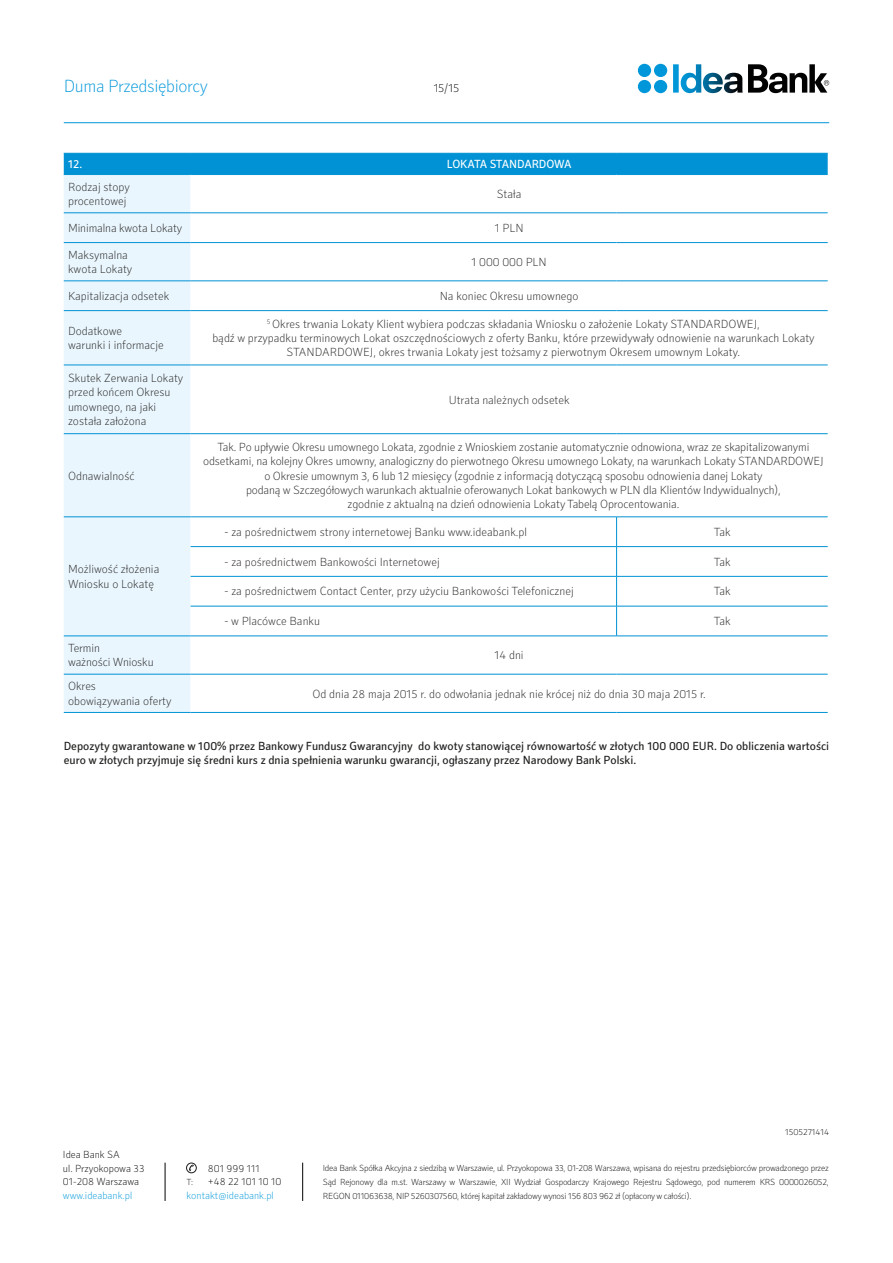
<style>
.page{position:relative;width:893px;height:1263px;background:#fff}
.page>*{position:absolute;margin:0;border:0;box-sizing:border-box;transform-origin:0 0}
.t1{font:100 18px "Secca";letter-spacing:-.02em;color:#0097da}
.t2{font:100 12px/14.4px "Secca";color:#1d1d1b}
.t3{font:12px/14.4px "Secca";color:#1d1d1b}
.t4{font:12px "Secca";letter-spacing:-.02em;color:#fff}
.t5{font:100 12px "Secca";color:#020203}
.t6{font:100 10.5px/13.5px "Secca";color:#020203}
.t7{font:100 10.5px "Secca";color:#0097da}
.t8{font:100 9px/13.8px "Secca";letter-spacing:-.025em;color:#020203;text-align:justify}
</style>
<div class="page">
<hr style="left:64px;top:122px;width:765px;height:1px;background:#0097da">
<svg style="left:638px;top:64px;width:29px;height:29px"></svg>
<svg style="left:673px;top:64px;width:156px;height:29px"></svg>
<hr style="left:165px;top:1163px;width:1px;height:38px;background:#020203">
<hr style="left:302px;top:1163px;width:1px;height:38px;background:#020203">
<svg style="left:188px;top:1165px;width:6px;height:6px"></svg>
<div style="left:186px;top:1163px;width:10px;height:10px;border:1px solid #1d1d1c;border-radius:50%"></div>
<div style="left:64px;top:154px;width:764px;height:20px;background:#0092d4"></div>
<div style="left:64px;top:175px;width:127px;height:537px;background:#eaf6fe"></div>
<svg style="left:191px;top:212px;width:637px;height:500px"></svg>
<hr style="left:64px;top:213px;width:127px;height:1px;background:#0092d4">
<hr style="left:64px;top:242px;width:127px;height:1px;background:#0092d4">
<hr style="left:64px;top:281px;width:127px;height:1px;background:#0092d4">
<hr style="left:64px;top:310px;width:127px;height:1px;background:#0092d4">
<hr style="left:64px;top:365px;width:127px;height:1px;background:#0092d4">
<hr style="left:64px;top:433px;width:127px;height:1px;background:#0092d4">
<hr style="left:64px;top:517px;width:127px;height:1px;background:#0092d4">
<hr style="left:64px;top:636px;width:127px;height:1px;background:#0092d4">
<hr style="left:191px;top:546px;width:426px;height:1px;background:#0092d4">
<hr style="left:191px;top:576px;width:426px;height:1px;background:#0092d4">
<hr style="left:191px;top:606px;width:426px;height:1px;background:#0092d4">
<hr style="left:64px;top:674px;width:127px;height:1px;background:#0092d4">
<hr style="left:64px;top:712px;width:127px;height:1px;background:#0092d4">
<hr style="left:64px;top:153px;width:127px;height:1px;background:#0092d4">
<hr style="left:64px;top:174px;width:127px;height:1px;background:#0092d4">
<hr style="left:191px;top:153px;width:426px;height:1px;background:#0092d4">
<hr style="left:617px;top:153px;width:211px;height:1px;background:#0092d4">
<hr style="left:191px;top:174px;width:426px;height:1px;background:#0092d4">
<hr style="left:617px;top:174px;width:211px;height:1px;background:#0092d4">
<hr style="left:191px;top:213px;width:426px;height:1px;background:#0092d4">
<hr style="left:617px;top:213px;width:211px;height:1px;background:#0092d4">
<hr style="left:191px;top:242px;width:426px;height:1px;background:#0092d4">
<hr style="left:617px;top:242px;width:211px;height:1px;background:#0092d4">
<hr style="left:191px;top:281px;width:426px;height:1px;background:#0092d4">
<hr style="left:617px;top:281px;width:211px;height:1px;background:#0092d4">
<hr style="left:191px;top:310px;width:426px;height:1px;background:#0092d4">
<hr style="left:617px;top:310px;width:211px;height:1px;background:#0092d4">
<hr style="left:191px;top:365px;width:426px;height:1px;background:#0092d4">
<hr style="left:617px;top:365px;width:211px;height:1px;background:#0092d4">
<hr style="left:191px;top:433px;width:426px;height:1px;background:#0092d4">
<hr style="left:617px;top:433px;width:211px;height:1px;background:#0092d4">
<hr style="left:191px;top:517px;width:426px;height:1px;background:#0092d4">
<hr style="left:617px;top:517px;width:211px;height:1px;background:#0092d4">
<hr style="left:617px;top:546px;width:211px;height:1px;background:#0092d4">
<svg style="left:616px;top:517px;width:1px;height:59px"></svg>
<hr style="left:617px;top:576px;width:211px;height:1px;background:#0092d4">
<hr style="left:616px;top:576px;width:1px;height:30px;background:#0092d4">
<hr style="left:617px;top:606px;width:211px;height:1px;background:#0092d4">
<hr style="left:616px;top:606px;width:1px;height:30px;background:#0092d4">
<hr style="left:191px;top:636px;width:426px;height:1px;background:#0092d4">
<hr style="left:617px;top:636px;width:211px;height:1px;background:#0092d4">
<hr style="left:191px;top:674px;width:426px;height:1px;background:#0092d4">
<hr style="left:617px;top:674px;width:211px;height:1px;background:#0092d4">
<hr style="left:191px;top:712px;width:426px;height:1px;background:#0092d4">
<hr style="left:617px;top:712px;width:211px;height:1px;background:#0092d4">
<h1 class="t1" style="left:64px;top:76px;width:146px">Duma Przedsiębiorcy</h1>
<p class="t5" style="left:434px;top:81px;width:27px">15/15</p>
<p class="t4" style="left:68px;top:157px;width:16px">12.</p>
<p class="t4" style="left:447px;top:157px;width:117px">Lokata STAN DAR DOWA</p>
<p class="t2" style="left:68px;top:180px;width:63px">Rodzaj stopy procentowej</p>
<p class="t2" style="left:497px;top:187px;width:26px">Stała</p>
<p class="t2" style="left:68px;top:221px;width:116px">Minimalna kwota Lokaty</p>
<p class="t2" style="left:495px;top:221px;width:30px">1 PLN</p>
<p class="t2" style="left:68px;top:248px;width:66px">Maksymalna kwota Lokaty</p>
<p class="t2" style="left:471px;top:255px;width:77px">1 000 000 PLN</p>
<p class="t2" style="left:68px;top:289px;width:103px">Kapitalizacja odsetek</p>
<p class="t2" style="left:440px;top:289px;width:140px">Na koniec Okresu umownego</p>
<p class="t2" style="left:68px;top:324px;width:97px">Dodatkowe<br>warunki i informacje</p>
<p class="t2" style="left:212px;top:317px;width:604px;text-align:center"><sup>5</sup> Okres trwania Lokaty Klient wybiera podczas składania Wniosku o założenie Lokaty STANDARDOWEJ,<br>bądź w przypadku terminowych Lokat oszczędnościowych z oferty Banku, które przewidywały odnowienie na warunkach Lokaty<br>STANDARDOWEJ, okres trwania Lokaty jest tożsamy z pierwotnym Okresem umownym Lokaty.</p>
<p class="t2" style="left:68px;top:371px;width:117px">Skutek Zerwania Lokaty przed końcem Okresu umownego, na jaki została założona</p>
<p class="t2" style="left:449px;top:393px;width:122px">Utrata należnych odsetek</p>
<p class="t2" style="left:68px;top:469px;width:68px">Odnawialność</p>
<p class="t2" style="left:68px;top:563px;width:93px">Możliwość złożenia<br>Wniosku o Lokatę</p>
<p class="t2" style="left:203px;top:440px;width:622px;text-align:center">Tak. Po upływie Okresu umownego Lokata, zgodnie z Wnioskiem zostanie automatycznie odnowiona, wraz ze skapitalizowanymi odsetkami, na kolejny Okres umowny, analogiczny do pierwotnego Okresu umownego Lokaty, na warunkach Lokaty STANDARDOWEJ o Okresie umownym 3, 6 lub 12 miesięcy (zgodnie z informacją dotyczącą sposobu odnowienia danej Lokaty<br>podaną w Szczegółowych warunkach aktualnie oferowanych Lokat bankowych w PLN dla Klientów Indywidualnych),<br>zgodnie z aktualną na dzień odnowienia Lokaty Tabelą Oprocentowania.</p>
<p class="t2" style="left:225px;top:525px;width:304px">- za pośrednictwem strony internetowej Banku www.ideabank.pl</p>
<p class="t2" style="left:714px;top:525px;width:18px">Tak</p>
<p class="t2" style="left:225px;top:555px;width:217px">- za pośrednictwem Bankowości Internetowej</p>
<p class="t2" style="left:714px;top:555px;width:18px">Tak</p>
<p class="t2" style="left:225px;top:585px;width:351px">- za pośrednictwem Contact Center, przy użyciu Bankowości Telefonicznej</p>
<p class="t2" style="left:714px;top:585px;width:18px">Tak</p>
<p class="t2" style="left:225px;top:614px;width:97px">- w Placówce Banku</p>
<p class="t2" style="left:714px;top:614px;width:18px">Tak</p>
<p class="t2" style="left:68px;top:641px;width:87px">Termin<br>ważności Wniosku</p>
<p class="t2" style="left:495px;top:648px;width:31px">14 dni</p>
<p class="t2" style="left:68px;top:679px;width:105px">Okres<br>obowiązywania oferty</p>
<p class="t2" style="left:312px;top:687px;width:395px">Od dnia 28 maja 2015 r. do odwołania jednak nie krócej niż do dnia 30 maja 2015 r.</p>
<p class="t3" style="left:64px;top:739px;width:767px">Depozyty gwarantowane w 100% przez Bankowy Fundusz Gwarancyjny do kwoty stanowiącej równowartość w złotych 100 000 EUR. Do obliczenia wartości euro w złotych przyjmuje się średni kurs z dnia spełnienia warunku gwarancji, ogłaszany przez N arodowy Bank Polski.</p>
<p class="t6" style="left:63px;top:1148px;width:83px">Idea Bank SA<br>ul. Przyokopowa 33<br>01-208 Warszawa</p>
<p class="t7" style="left:63px;top:1189px;width:71px">www.ideabank.pl</p>
<p class="t6" style="left:208px;top:1161px;width:54px">801 999 111</p>
<p class="t8" style="left:187px;top:1175px;width:8px">T:</p>
<p class="t6" style="left:208px;top:1175px;width:75px">+48 22 101 10 10</p>
<p class="t7" style="left:187px;top:1189px;width:89px">kontakt@ideabank.pl</p>
<p class="t8" style="left:785px;top:1126px;width:45px">1505271414</p>
<p class="t8" style="left:323px;top:1162px;width:507px">Idea Bank Spółka Akcyjna z siedzibą w Warszawie, ul. Przyokopowa 33, 01-208 Warszawa, wpisana do rejestru przedsiębiorców prowadzonego przez Sąd Rejonowy dla m.st. Warszawy w Warszawie, XII Wydział Gospodarczy Krajowego Rejestru Sądowego, pod numerem KRS 0000026052, REGON 011063638, NIP 5260307560, której kapitał zakładowy wynosi 156 803 962 zł (opłacony w całości).</p>
</div>
